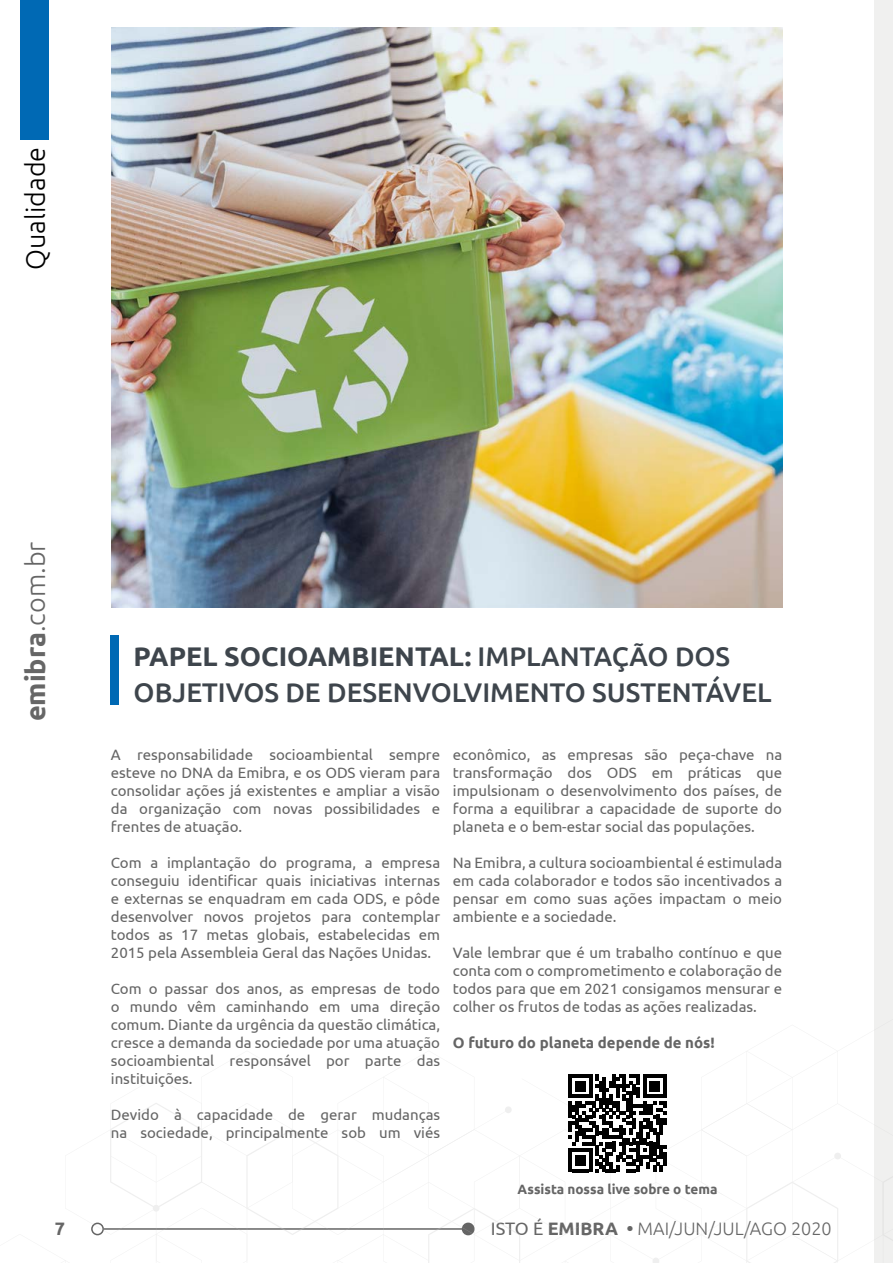
<style>
.page{position:relative;width:893px;height:1263px;background:#fff}
.page>*{position:absolute;margin:0;border:0;box-sizing:border-box;transform-origin:0 0}
.t1{font:500 27px/36px "Ubuntu";color:#3e454c}
.t2{font:300 27px "Ubuntu";color:#666}
.t3{font:300 27px "Ubuntu";color:#000}
.t4{font:300 18px "Ubuntu";color:#666}
.t5{font:700 18px "Ubuntu";color:#666}
.t6{font:15px/18px "Ubuntu";color:#656565;text-align:justify}
.t7{font:700 15px "Ubuntu";color:#656565}
.t8{font:700 13.5px "Ubuntu";color:#656565}
.s1{font-weight:700}
.s2{font-weight:400}
</style>
<div class="page">
<div style="left:875px;top:0;width:18px;height:1263px;background:#f0f0ef"></div>
<div style="left:111px;top:636px;width:8px;height:69px;background:#0069b4"></div>
<div style="left:20px;top:0;width:29px;height:140px;background:#0069b4"></div>
<img style="left:112px;top:28px;width:670px;height:579px">
<svg style="left:65px;top:972px;width:827px;height:291px"></svg>
<h1 class="t3" style="left:19px;top:270px;width:125px;rotate:-90deg">Qualidade</h1>
<h1 class="t2" style="left:19px;top:721px;width:181px;rotate:-90deg"><span class="s1">emibra</span>.com.br</h1>
<h1 class="t1" style="left:134px;top:637px;width:639px"><span class="s1">PAPEL SOCIOAMBIENTAL:</span> IMPLANTAÇÃO DOS<br>OBJETIVOS DE DESENVOLVIMENTO SUSTENTÁVEL</h1>
<p class="t6" style="left:111px;top:745px;width:331px">A responsabilidade socioambiental sempre esteve no DNA da Emibra, e os ODS vieram para consolidar ações já existentes e ampliar a visão da organização com novas possibilidades e frentes de atuação.</p>
<p class="t6" style="left:111px;top:853px;width:331px">Com a implantação do programa, a empresa conseguiu identificar quais iniciativas internas e externas se enquadram em cada ODS, e pôde desenvolver novos projetos para contemplar todos as 17 metas globais, estabelecidas em 2015 pela Assembleia Geral das Nações Unidas.</p>
<p class="t6" style="left:111px;top:979px;width:331px">Com o passar dos anos, as empresas de todo o mundo vêm caminhando em uma direção comum. Diante da urgência da questão climática, cresce a demanda da sociedade por uma atuação socioambiental responsável por parte das instituições.</p>
<p class="t6" style="left:111px;top:1105px;width:331px">Devido à capacidade de gerar mudanças na sociedade, principalmente sob um viés</p>
<p class="t6" style="left:453px;top:745px;width:331px">econômico, as empresas são peça-chave na transformação dos ODS em práticas que impulsionam o desenvolvimento dos países, de forma a equilibrar a capacidade de suporte do planeta e o bem-estar social das populações.</p>
<p class="t6" style="left:453px;top:853px;width:331px">Na Emibra, a cultura socioambiental é estimulada em cada colaborador e todos são incentivados a pensar em como suas ações impactam o meio ambiente e a sociedade.</p>
<p class="t6" style="left:453px;top:943px;width:331px">Vale lembrar que é um trabalho contínuo e que conta com o comprometimento e colaboração de todos para que em 2021 consigamos mensurar e colher os frutos de todas as ações realizadas.</p>
<p class="t7" style="left:453px;top:1034px;width:263px">O futuro do planeta depende de nós!</p>
<p class="t8" style="left:518px;top:1181px;width:201px">Assista nossa live sobre o tema</p>
<p class="t5" style="left:55px;top:1218px;width:12px">7</p>
<p class="t4" style="left:491px;top:1218px;width:342px"><span class="s2">ISTO É</span> <span class="s1">EMIBRA •</span> MAI/JUN/JUL/AGO 2020</p>
</div>
